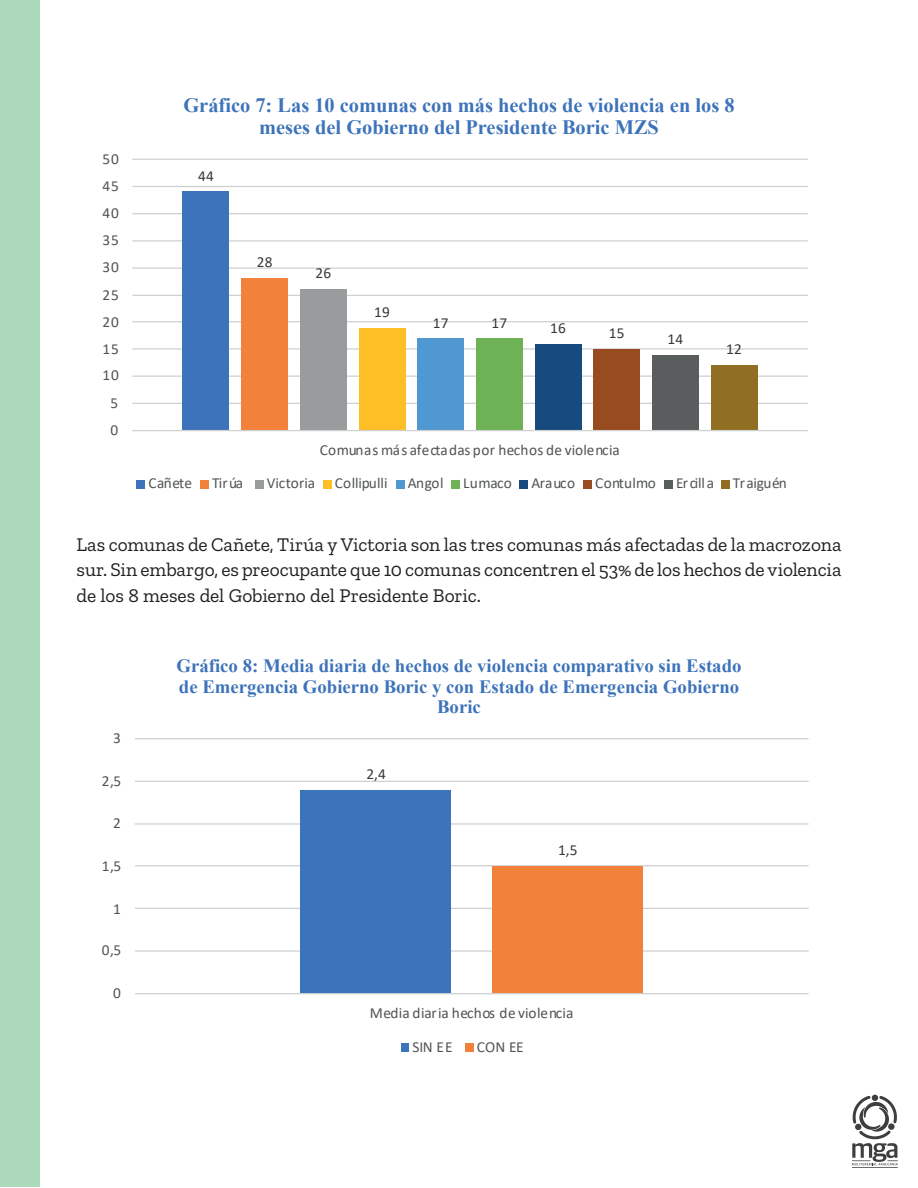
<style>
.page{position:relative;width:918px;height:1188px;background:#fff}
.page>*{position:absolute;margin:0;border:0;box-sizing:border-box;transform-origin:0 0}
.t1{font:700 20.4px/22px "Times New Roman";color:#3d73ba;text-align:center}
.t2{font:19.5px/25.5px "Zilla Slab";letter-spacing:-.005em;color:#231f20;text-align:justify}
.t3{font:700 18.75px/20.4px "Times New Roman";color:#3d73ba;text-align:center}
.t4{font:15.3px "Calibri";color:#515455}
.t5{font:15.3px "Calibri";letter-spacing:.025em;color:#515455}
.t6{font:15.3px "Calibri";color:#36393c}
</style>
<div class="page">
<svg style="left:852px;top:1095px;width:46px;height:73px"></svg>
<div style="left:1px;top:1px;width:39px;height:1186px;background:#acd9b9"></div>
<svg style="left:132px;top:158px;width:676px;height:331px"></svg>
<svg style="left:135px;top:738px;width:674px;height:314px"></svg>
<p class="t4" style="left:103px;top:149px;width:18px">50</p>
<p class="t4" style="left:103px;top:175px;width:18px">45</p>
<p class="t4" style="left:103px;top:202px;width:18px">40</p>
<p class="t4" style="left:103px;top:229px;width:18px">35</p>
<p class="t4" style="left:103px;top:257px;width:18px">30</p>
<p class="t4" style="left:103px;top:284px;width:18px">25</p>
<p class="t4" style="left:103px;top:311px;width:18px">20</p>
<p class="t4" style="left:103px;top:338px;width:18px">15</p>
<p class="t4" style="left:103px;top:365px;width:18px">10</p>
<p class="t4" style="left:110px;top:392px;width:9px">5</p>
<p class="t4" style="left:110px;top:419px;width:9px">0</p>
<p class="t1" style="left:183px;top:93px;width:553px">Gráfico 7: Las 10 comunas con más hechos de violencia en los 8 meses del Gobierno del Presidente Boric MZS</p>
<p class="t6" style="left:198px;top:165px;width:17px">44</p>
<p class="t6" style="left:257px;top:252px;width:17px">28</p>
<p class="t6" style="left:316px;top:263px;width:17px">26</p>
<p class="t6" style="left:374px;top:301px;width:17px">19</p>
<p class="t6" style="left:433px;top:312px;width:17px">17</p>
<p class="t6" style="left:492px;top:312px;width:17px">17</p>
<p class="t6" style="left:550px;top:317px;width:17px">16</p>
<p class="t6" style="left:609px;top:322px;width:17px">15</p>
<p class="t5" style="left:320px;top:440px;width:302px">Comunas más afectadas por hechos de violencia</p>
<p class="t6" style="left:668px;top:328px;width:17px">14</p>
<p class="t6" style="left:726px;top:338px;width:17px">12</p>
<p class="t4" style="left:149px;top:473px;width:45px">Cañete</p>
<p class="t4" style="left:212px;top:473px;width:33px">Tirúa</p>
<p class="t4" style="left:267px;top:473px;width:50px">Victoria</p>
<p class="t4" style="left:335px;top:473px;width:54px">Collipulli</p>
<p class="t4" style="left:408px;top:473px;width:37px">Angol</p>
<p class="t4" style="left:463px;top:473px;width:50px">Lumaco</p>
<p class="t4" style="left:531px;top:473px;width:45px">Arauco</p>
<p class="t4" style="left:595px;top:473px;width:62px">Contulmo</p>
<p class="t4" style="left:676px;top:473px;width:112px">Ercilla Traiguén</p>
<p class="t2" style="left:77px;top:532px;width:766px">Las comunas de Cañete, Tirúa y Victoria son las tres comunas más afectadas de la macrozona sur. Sin embargo, es preocupante que 10 comunas concentren el 53% de los hechos de violencia de los 8 meses del Gobierno del Presidente Boric.</p>
<p class="t4" style="left:113px;top:727px;width:9px">3</p>
<p class="t4" style="left:102px;top:770px;width:21px">2,5</p>
<p class="t4" style="left:113px;top:813px;width:9px">2</p>
<p class="t4" style="left:102px;top:855px;width:21px">1,5</p>
<p class="t4" style="left:113px;top:898px;width:9px">1</p>
<p class="t4" style="left:102px;top:940px;width:21px">0,5</p>
<p class="t4" style="left:113px;top:982px;width:9px">0</p>
<p class="t3" style="left:177px;top:655px;width:566px">Gráfico 8: Media diaria de hechos de violencia comparativo sin Estado de Emergencia Gobierno Boric y con Estado de Emergencia Gobierno<br>Boric</p>
<p class="t6" style="left:366px;top:763px;width:21px">2,4</p>
<p class="t6" style="left:558px;top:839px;width:21px">1,5</p>
<p class="t4" style="left:370px;top:1003px;width:205px">Media diaria hechos de violencia</p>
<p class="t4" style="left:413px;top:1036px;width:41px">SIN EE</p>
<p class="t4" style="left:477px;top:1036px;width:48px">CON EE</p>
</div>
